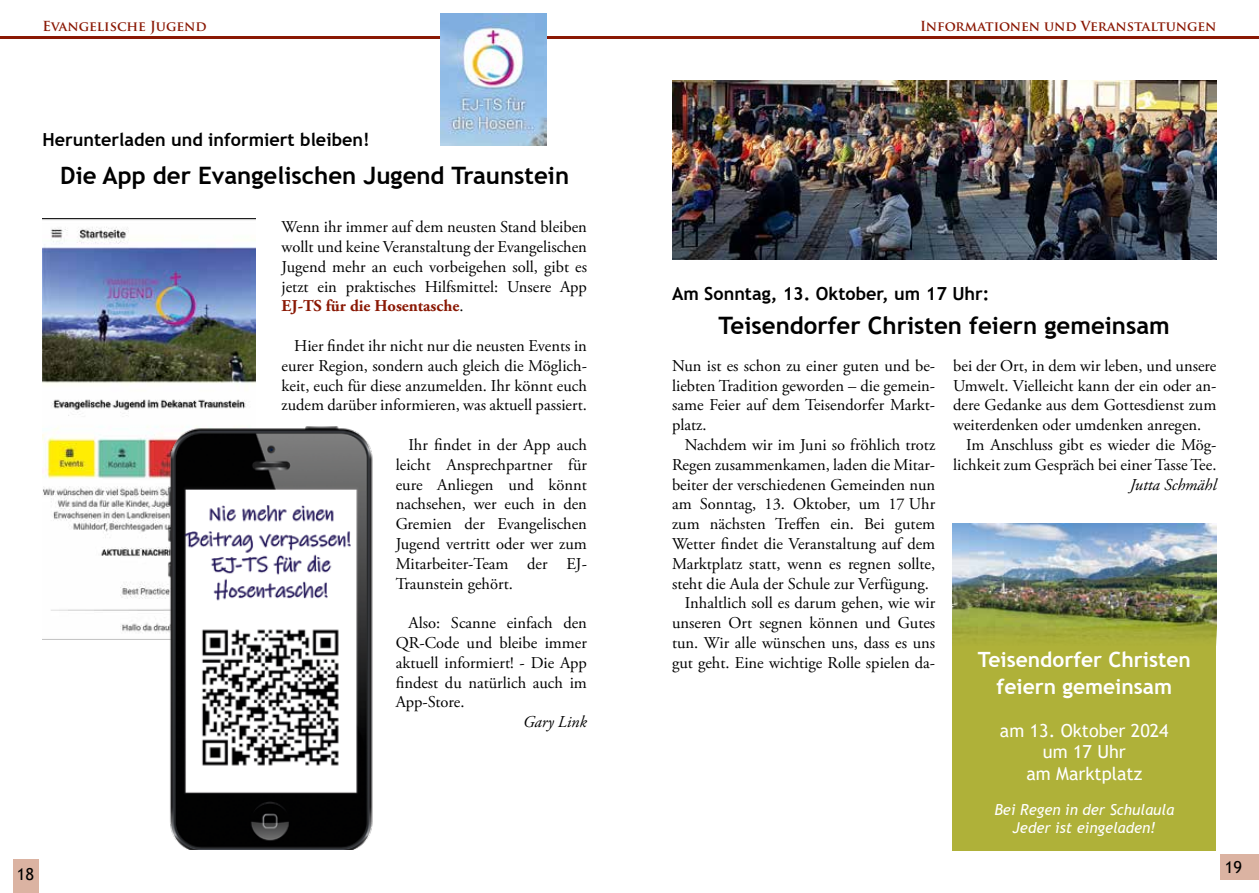
<style>
.page{position:relative;width:1259px;height:893px;background:#fff}
.page>*{position:absolute;margin:0;border:0;box-sizing:border-box;transform-origin:0 0}
.t1{font:700 24px "Trebuchet MS";color:#000}
.t2{font:700 21px/27.3px "Trebuchet MS";color:#fff;text-align:center}
.t3{font:700 18px "Trebuchet MS";color:#000}
.t4{font:18px/21.6px "Trebuchet MS";color:#fff;text-align:center}
.t5{font:16.5px/19.8px "Adobe Garamond Pro";color:#000;text-align:justify}
.t6{font:italic 16.5px "Adobe Garamond Pro";color:#000}
.t7{font:16.5px "Trebuchet MS";color:#000}
.t8{font:italic 15px/18px "Trebuchet MS";color:#fff;text-align:center}
.t9{font:700 13.5px "Trajan Pro";color:#8a1804}
.s1{font-weight:700;color:#8a1804}
</style>
<div class="page">
<div style="left:1220px;top:855px;width:39px;height:25px;background:#dbb3a2"></div>
<div style="left:13px;top:859px;width:25px;height:34px;background:#dbb3a2"></div>
<hr style="left:630px;top:36px;width:629px;height:2px;background:#8a1804">
<hr style="left:0;top:36px;width:629px;height:2px;background:#8a1804">
<div style="left:952px;top:523px;width:264px;height:327px;background:#afb139"></div>
<img style="left:952px;top:523px;width:264px;height:117px">
<img style="left:672px;top:81px;width:544px;height:178px">
<img style="left:441px;top:14px;width:106px;height:132px">
<img style="left:43px;top:219px;width:212px;height:414px">
<img style="left:166px;top:424px;width:207px;height:426px">
<p class="t9" style="left:43px;top:18px;width:166px">Evangelische Jugend</p>
<p class="t3" style="left:43px;top:129px;width:329px">Herunterladen und informiert bleiben!</p>
<h1 class="t1" style="left:60px;top:160px;width:510px">Die App der Evangelischen Jugend Traunstein</h1>
<p class="t5" style="left:281px;top:218px;width:307px">Wenn ihr immer auf dem neusten Stand bleiben wollt und keine Veranstaltung der Evangelischen Jugend mehr an euch vorbeigehen soll, gibt es jetzt ein praktisches Hilfsmittel: Unsere App <span class="s1">EJ-TS für die Hosentasche</span>.</p>
<p class="t5" style="left:281px;top:336px;width:307px;text-indent:13px">Hier findet ihr nicht nur die neusten Events in eurer Region, sondern auch gleich die Möglich&shy;keit, euch für diese anzumelden. Ihr könnt euch zudem darüber informieren, was aktuell passiert.</p>
<p class="t5" style="left:396px;top:435px;width:193px;text-indent:13px">Ihr findet in der App auch leicht Ansprechpartner für eure Anliegen und könnt nachsehen, wer euch in den Gremien der Evangelischen Jugend vertritt oder wer zum Mitarbeiter-Team der EJ-Traunstein gehört.</p>
<p class="t5" style="left:396px;top:614px;width:193px;text-indent:13px">Also: Scanne einfach den QR-Code und bleibe immer aktuell informiert! - Die App findest du natürlich auch im App-Store.</p>
<p class="t6" style="left:523px;top:712px;width:65px">Gary Link</p>
<p class="t7" style="left:17px;top:864px;width:19px">18</p>
<p class="t9" style="left:920px;top:18px;width:298px">Informationen und Veranstaltungen</p>
<p class="t3" style="left:672px;top:283px;width:319px">Am Sonntag, 13. Oktober, um 17 Uhr:</p>
<h1 class="t1" style="left:718px;top:310px;width:453px">Teisendorfer Christen feiern gemeinsam</h1>
<p class="t5" style="left:672px;top:356px;width:265px">Nun ist es schon zu einer guten und be&shy;liebten Tradition geworden – die gemein&shy;same Feier auf dem Teisendorfer Markt&shy;platz.</p>
<p class="t5" style="left:685px;top:435px;width:252px">Nachdem wir im Juni so fröhlich trotz</p>
<p class="t5" style="left:672px;top:455px;width:265px">Regen zusammenkamen, laden die Mitar-</p>
<p class="t5" style="left:672px;top:475px;width:265px">beiter der verschiedenen Gemeinden nun</p>
<p class="t5" style="left:672px;top:495px;width:265px">am Sonntag, 13. Oktober, um 17 Uhr</p>
<p class="t5" style="left:672px;top:515px;width:265px">zum nächsten Treffen ein. Bei gutem</p>
<p class="t5" style="left:672px;top:534px;width:265px">Wetter findet die Veranstaltung auf dem</p>
<p class="t5" style="left:672px;top:554px;width:265px">Marktplatz statt, wenn es regnen sollte,</p>
<p class="t5" style="left:672px;top:574px;width:258px">steht die Aula der Schule zur Verfügung.</p>
<p class="t5" style="left:685px;top:594px;width:252px">Inhaltlich soll es darum gehen, wie wir</p>
<p class="t5" style="left:672px;top:614px;width:265px">unseren Ort segnen können und Gutes</p>
<p class="t5" style="left:672px;top:633px;width:265px">tun. Wir alle wünschen uns, dass es uns</p>
<p class="t5" style="left:672px;top:653px;width:265px">gut geht. Eine wichtige Rolle spielen da-</p>
<p class="t5" style="left:953px;top:356px;width:265px">bei der Ort, in dem wir leben, und unsere</p>
<p class="t5" style="left:953px;top:376px;width:265px">Umwelt. Vielleicht kann der ein oder an-</p>
<p class="t5" style="left:953px;top:396px;width:265px">dere Gedanke aus dem Gottesdienst zum</p>
<p class="t5" style="left:953px;top:416px;width:249px">weiterdenken oder umdenken anregen.</p>
<p class="t5" style="left:966px;top:435px;width:252px">Im Anschluss gibt es wieder die Mög-</p>
<p class="t5" style="left:953px;top:455px;width:265px">lichkeit zum Gespräch bei einer Tasse Tee.</p>
<p class="t6" style="left:1130px;top:474px;width:88px">Jutta Schmähl</p>
<p class="t2" style="left:978px;top:645px;width:214px">Teisendorfer Christen feiern gemeinsam</p>
<p class="t4" style="left:1000px;top:719px;width:170px">am 13. Oktober 2024 um 17 Uhr<br>am Marktplatz</p>
<p class="t8" style="left:994px;top:801px;width:181px">Bei Regen in der Schulaula<br>Jeder ist eingeladen!</p>
<p class="t7" style="left:1224px;top:857px;width:19px">19</p>
</div>
